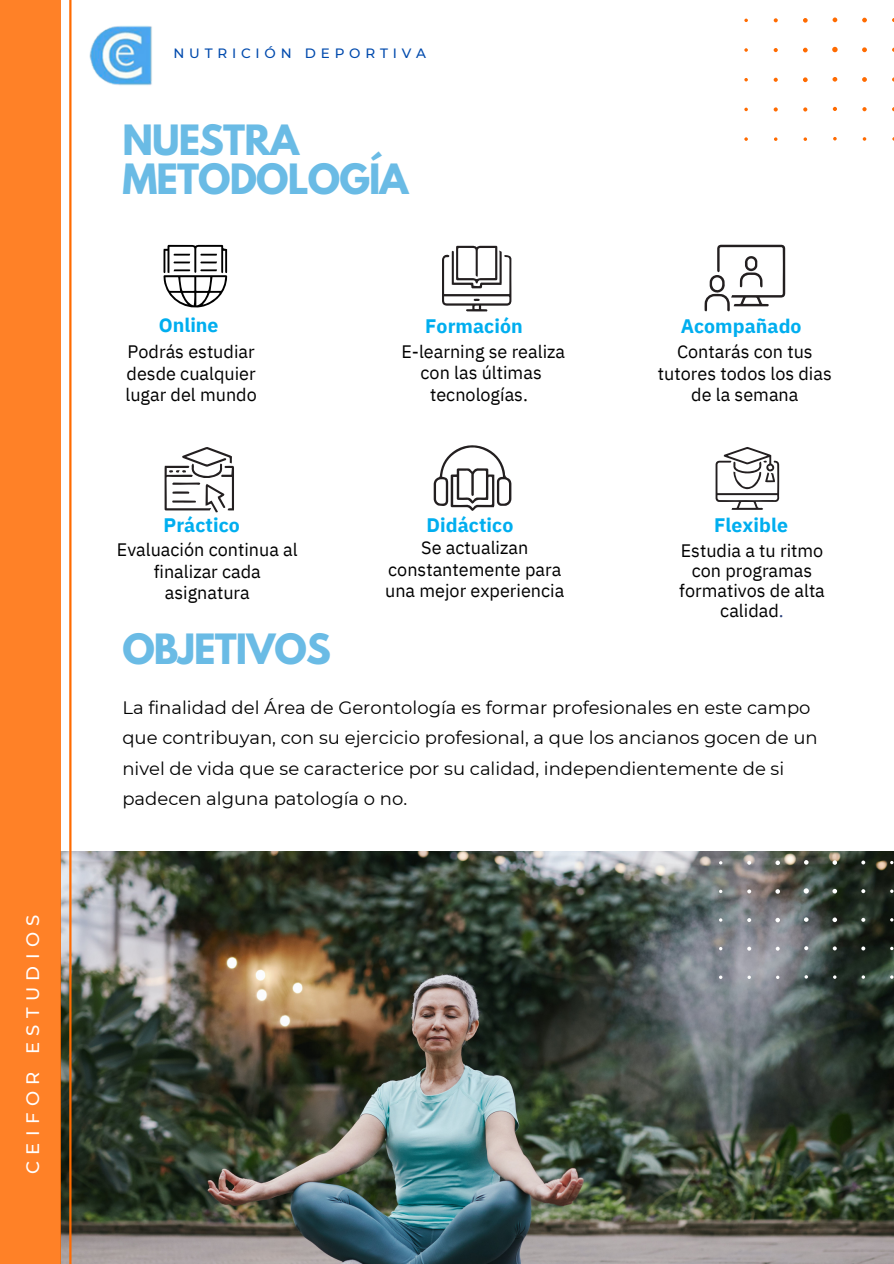
<style>
.page{position:relative;width:894px;height:1264px;background:#fff}
.page>*{position:absolute;margin:0;border:0;box-sizing:border-box;transform-origin:0 0}
.t1{font:700 37.05px/39.3px "League Spartan";letter-spacing:-.025em;color:#6abbe5}
.t2{font:700 19.5px "IBM Plex Sans";letter-spacing:.005em;color:#00aeef}
.t3{font:18px/21.3px "IBM Plex Sans";color:#000;text-align:center}
.t4{font:18px/30.3px "Montserrat";color:#000}
.t5{font:500 18px "Montserrat";letter-spacing:.355em;color:#fff}
.t6{font:500 13.5px "Montserrat";letter-spacing:.355em;color:#004aad}
.s1{color:#2a417c}
</style>
<div class="page">
<img style="left:61px;top:851px;width:832px;height:412px">
<svg style="left:718px;top:851px;width:175px;height:127px"></svg>
<svg style="left:744px;top:17px;width:149px;height:124px"></svg>
<hr style="left:69px;top:0;width:2px;height:1263px;background:#ff6b00">
<div style="left:0;top:0;width:61px;height:1263px;background:#ff8127"></div>
<img style="left:89px;top:25px;width:63px;height:61px">
<svg style="left:163px;top:245px;width:64px;height:63px"></svg>
<svg style="left:164px;top:447px;width:70px;height:65px"></svg>
<svg style="left:433px;top:445px;width:78px;height:66px"></svg>
<svg style="left:442px;top:246px;width:69px;height:65px"></svg>
<svg style="left:704px;top:245px;width:81px;height:66px"></svg>
<svg style="left:715px;top:447px;width:64px;height:63px"></svg>
<h3 class="t5" style="left:22px;top:1174px;width:261px;rotate:-90deg">CEIFOR ESTUDIOS</h3>
<h3 class="t6" style="left:173px;top:45px;width:254px">NUTRICIÓN DEPORTIVA</h3>
<p class="t1" style="left:122px;top:125px;width:288px">NUESTRA<br>METODOLOGÍA</p>
<h3 class="t2" style="left:159px;top:312px;width:61px">Online</h3>
<h4 class="t2" style="left:425px;top:313px;width:99px">Formación</h4>
<h3 class="t3" style="left:125px;top:341px;width:133px;text-align:justify">Podrás estudiar desde cualquier lugar del mundo</h3>
<h4 class="t3" style="left:401px;top:340px;width:165px">E-learning se realiza con las últimas tecnologías.</h4>
<h4 class="t2" style="left:163px;top:512px;width:78px">Práctico</h4>
<h4 class="t2" style="left:426px;top:512px;width:88px">Didáctico</h4>
<h4 class="t3" style="left:117px;top:539px;width:182px">Evaluación continua al finalizar cada asignatura</h4>
<h4 class="t3" style="left:385px;top:537px;width:181px">Se actualizan constantemente para una mejor experiencia</h4>
<p class="t1" style="left:122px;top:633px;width:210px">OBJETIVOS</p>
<h3 class="t2" style="left:680px;top:312px;width:122px">Acompañado</h3>
<h4 class="t3" style="left:657px;top:341px;width:175px">Contarás con tus tutores todos los dias de la semana</h4>
<h3 class="t2" style="left:713px;top:512px;width:75px">Flexible</h3>
<p class="t3" style="left:679px;top:539px;width:147px;line-height:20.2px">Estudia a tu ritmo con programas formativos de alta calidad<span class="s1">.</span></p>
<p class="t4" style="left:122px;top:692px;width:696px">La finalidad del Área de Gerontología es formar profesionales en este campo que contribuyan, con su ejercicio profesional, a que los ancianos gocen de un nivel de vida que se caracterice por su calidad, independientemente de si padecen alguna patología o no.</p>
</div>
